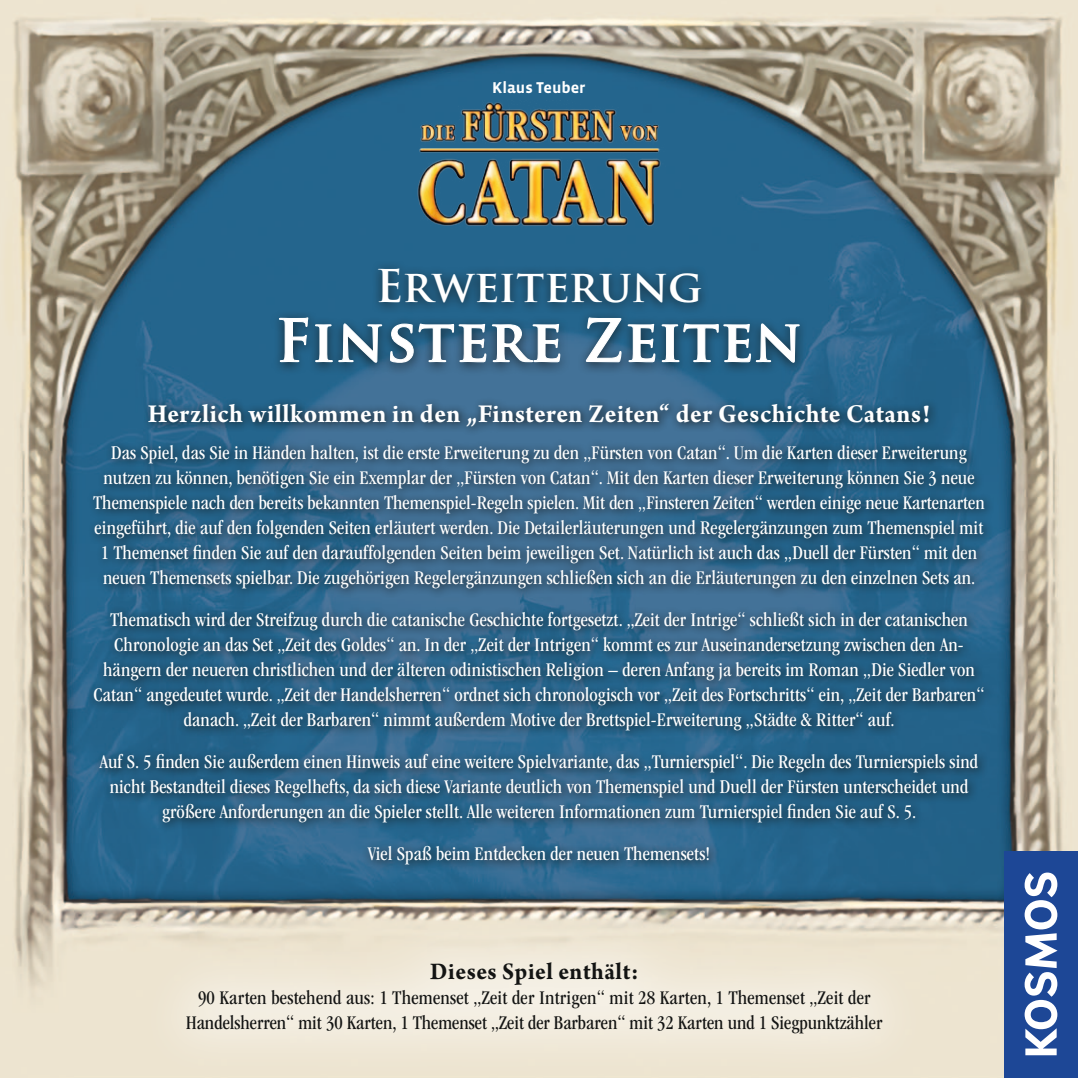
<style>
.page{position:relative;width:1078px;height:1078px;background:#fff}
.page>*{position:absolute;margin:0;border:0;box-sizing:border-box;transform-origin:0 0}
.t1{font:700 57.2px "Trajan Pro";letter-spacing:.025em;color:#fff}
.t2{font:700 44px "Trajan Pro";letter-spacing:-.01em;color:#fff}
.t3{font:700 27.2px "Arno Pro";letter-spacing:.02em;color:#fff;scale:.95 1}
.t4{font:700 25.2px "Arno Pro";letter-spacing:.02em;color:#131413;scale:.95 1}
.t5{font:condensed 20px/25px "ITC Garamond Std";letter-spacing:.005em;color:#fff;text-align:center}
.t6{font:condensed 20px/25px "ITC Garamond Std";color:#131413;text-align:center}
.t7{font:700 16px "Vista Sans OT";color:#fff}
</style>
<div class="page">
<img style="left:0;top:0;width:1077px;height:1077px">
<img style="left:407px;top:101px;width:266px;height:134px">
<div style="left:1003px;top:850px;width:74px;height:227px;background:#1d4796"></div>
<svg style="left:1024px;top:872px;width:33px;height:182px"></svg>
<div style="left:86px;top:396px;width:908px;height:478px;background:#131413;opacity:.96"></div>
<div style="left:269px;top:260px;width:539px;height:116px;background:#131413;opacity:.75"></div>
<svg style="left:278px;top:209px;width:104px;height:154px;background:#286488"></svg>
<svg style="left:389px;top:289px;width:171px;height:83px;background:#3b6886"></svg>
<svg style="left:585px;top:289px;width:70px;height:83px;background:#396684"></svg>
<svg style="left:661px;top:209px;width:139px;height:163px;background:#296488"></svg>
<div style="left:136px;top:910px;width:796px;height:167px;background:#fff;opacity:.48"></div>
<p class="t7" style="left:492px;top:79px;width:95px">Klaus Teuber</p>
<h2 class="t2" style="left:375px;top:258px;width:328px">Erweiterung</h2>
<h1 class="t1" style="left:276px;top:305px;width:527px">Finstere Zeiten</h1>
<h3 class="t3" style="left:148px;top:398px;width:824px">Herzlich willkommen in den „Finsteren Zeiten“ der Geschichte Catans!</h3>
<p class="t5" style="left:93px;top:440px;width:892px">Das Spiel, das Sie in Händen halten, ist die erste Erweiterung zu den „Fürsten von Catan“. Um die Karten dieser Erweiterung nutzen zu können, benötigen Sie ein Exemplar der „Fürsten von Catan“. Mit den Karten dieser Erweiterung können Sie 3 neue Themenspiele nach den bereits bekannten Themenspiel-Regeln spielen. Mit den „Finsteren Zeiten“ werden einige neue Kartenarten eingeführt, die auf den folgenden Seiten erläutert werden. Die Detailerläuterungen und Regelergänzungen zum Themenspiel mit 1 Themenset finden Sie auf den darauffolgenden Seiten beim jeweiligen Set. Natürlich ist auch das „Duell der Fürsten“ mit den neuen Themensets spielbar. Die zugehörigen Regelergänzungen schließen sich an die Erläuterungen zu den einzelnen Sets an.</p>
<p class="t5" style="left:93px;top:607px;width:892px">Thematisch wird der Streifzug durch die catanische Geschichte fortgesetzt. „Zeit der Intrige“ schließt sich in der catanischen Chronologie an das Set „Zeit des Goldes“ an. In der „Zeit der Intrigen“ kommt es zur Auseinandersetzung zwischen den An&shy;hängern der neueren christlichen und der älteren odinistischen Religion – deren Anfang ja bereits im Roman „Die Siedler von Catan“ angedeutet wurde. „Zeit der Handelsherren“ ordnet sich chronologisch vor „Zeit des Fortschritts“ ein, „Zeit der Barbaren“ danach. „Zeit der Barbaren“ nimmt außerdem Motive der Brettspiel-Erweiterung „Städte &amp; Ritter“ auf.</p>
<p class="t5" style="left:100px;top:749px;width:879px">Auf S. 5 finden Sie außerdem einen Hinweis auf eine weitere Spielvariante, das „Turnierspiel“. Die Regeln des Turnierspiels sind nicht Bestandteil dieses Regelhefts, da sich diese Variante deutlich von Themenspiel und Duell der Fürsten unterscheidet und größere Anforderungen an die Spieler stellt. Alle weiteren Informationen zum Turnierspiel finden Sie auf S. 5.</p>
<p class="t5" style="left:367px;top:841px;width:344px">Viel Spaß beim Entdecken der neuen Themensets!</p>
<p class="t4" style="left:430px;top:956px;width:221px">Dieses Spiel enthält:</p>
<p class="t6" style="left:186px;top:984px;width:697px">90 Karten bestehend aus: 1 Themenset „Zeit der Intrigen“ mit 28 Karten, 1 Themenset „Zeit der<br>Handelsherren“ mit 30 Karten, 1 Themenset „Zeit der Barbaren“ mit 32 Karten und 1 Siegpunktzähler</p>
</div>
